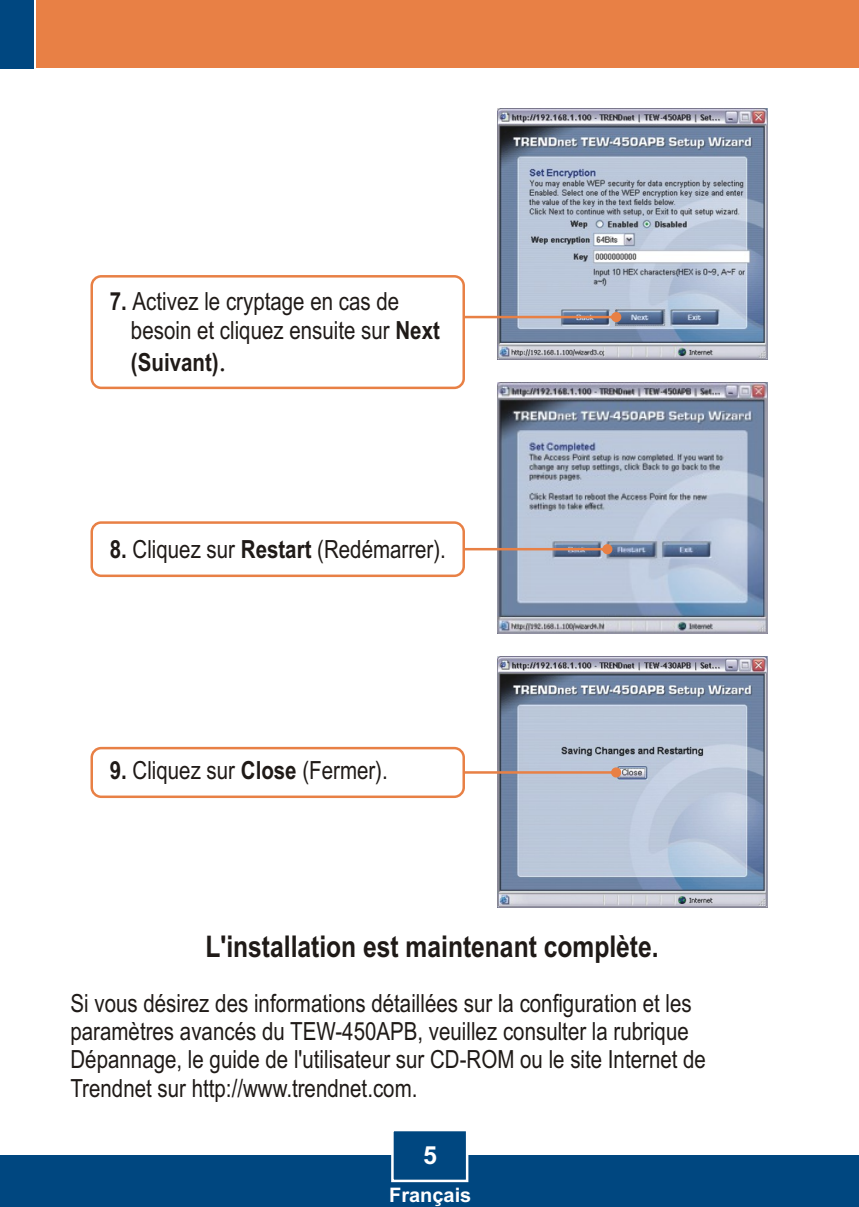
<style>
.page{position:relative;width:859px;height:1207px;background:#fff}
.page>*{position:absolute;margin:0;border:0;box-sizing:border-box;transform-origin:0 0}
.t1{font:700 30px "Arial Narrow";color:#1f1a17}
.t2{font:25px/28.2px "Arial Narrow";color:#1f1a17}
.t3{font:700 25px "Arial Narrow";color:#1f1a17}
.t4{font:700 25px "Arial";color:#fff}
.t5{font:700 20px "Arial";color:#fff}
.s1{font-weight:700}
.s2{font-family:"Times New Roman";font-weight:400;font-size:30px}
</style>
<div class="page">
<div style="left:0;top:1155px;width:859px;height:51px;background:#004780"></div>
<div style="left:37px;top:0;width:822px;height:68px;background:#e88045"></div>
<div style="left:0;top:0;width:34px;height:68px;background:#004780"></div>
<svg style="left:391px;top:1131px;width:78px;height:52px"></svg>
<img style="left:497px;top:656px;width:270px;height:251px">
<img style="left:497px;top:108px;width:270px;height:251px">
<img style="left:497px;top:382px;width:270px;height:251px">
<svg style="left:465px;top:544px;width:147px;height:10px"></svg>
<svg style="left:465px;top:312px;width:156px;height:10px;background:#b4a1a0"></svg>
<div style="left:90px;top:521px;width:375px;height:56px;background:#fff;border:3px solid #e88045;border-radius:9px"></div>
<div style="left:90px;top:275px;width:375px;height:114px;background:#fff;border:3px solid #e88045;border-radius:9px"></div>
<svg style="left:465px;top:767px;width:156px;height:10px;background:#cab4ae"></svg>
<div style="left:90px;top:747px;width:375px;height:51px;background:#fff;border:3px solid #e88045;border-radius:9px"></div>
<p class="t2" style="left:131px;top:289px;width:310px;text-indent:-21px"><span class="s1">7.</span> Activez le cryptage en cas de besoin et cliquez ensuite sur <span class="s1">Next</span></p>
<p class="t3" style="left:131px;top:353px;width:97px">(Suivant)<span class="s2">.</span></p>
<p class="t2" style="left:110px;top:537px;width:338px"><span class="s1">8.</span> Cliquez sur <span class="s1">Restart</span> (Redémarrer).</p>
<p class="t2" style="left:110px;top:758px;width:279px"><span class="s1">9.</span> Cliquez sur <span class="s1">Close</span> (Fermer).</p>
<p class="t1" style="left:205px;top:935px;width:454px">L'installation est maintenant complète.</p>
<p class="t2" style="left:70px;top:991px;width:637px">Si vous désirez des informations détaillées sur la configuration et les paramètres avancés du TEW-450APB, veuillez consulter la rubrique Dépannage, le guide de l'utilisateur sur CD-ROM ou le site Internet de Trendnet sur http://www.trendnet.com.</p>
<p class="t4" style="left:423px;top:1146px;width:15px">5</p>
<p class="t5" style="left:389px;top:1187px;width:84px">Français</p>
</div>
